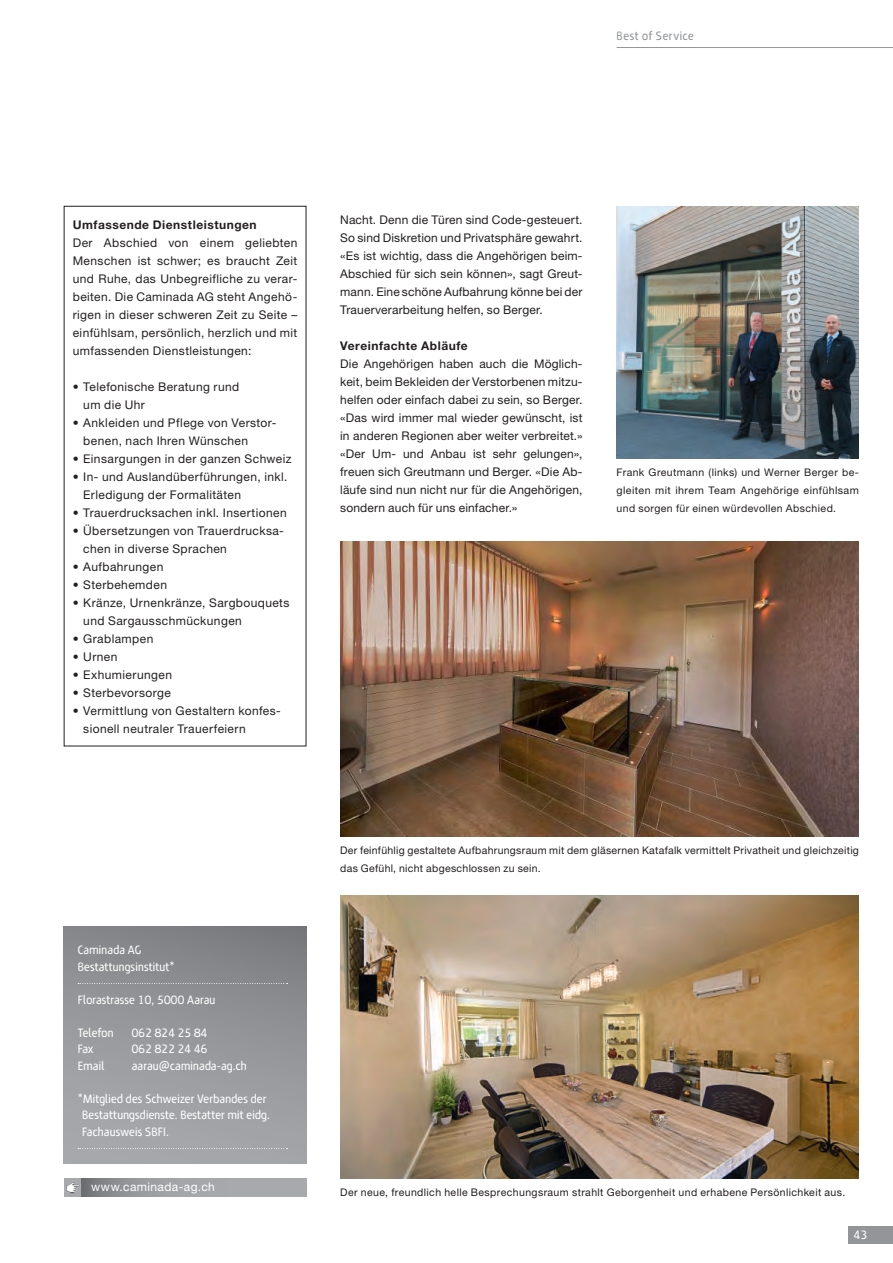
<style>
.page{position:relative;width:893px;height:1263px;background:#fff}
.page>*{position:absolute;margin:0;border:0;box-sizing:border-box;transform-origin:0 0}
.t1{font:12px/18px "Helvetica Neue";letter-spacing:.035em;color:#231f20}
.t2{font:12px/16.5px "Rene Menue";letter-spacing:.02em;color:#fff}
.t3{font:700 12px "Helvetica Neue";letter-spacing:.045em;color:#231f20}
.t4{font:12px "Helvetica Neue";letter-spacing:.03em;color:#fff}
.t5{font:12px "Rene Menue";letter-spacing:.05em;color:#939598}
.t6{font:10.5px/18px "Helvetica Neue";letter-spacing:.035em;color:#231f20}
</style>
<div class="page">
<div style="left:849px;top:1226px;width:44px;height:18px;background:#939598"></div>
<hr style="left:617px;top:47px;width:276px;height:1px;background:#939598">
<div style="left:64px;top:926px;width:242px;height:237px;background:linear-gradient(to bottom,#808285,#aaabaf)"></div>
<svg style="left:64px;top:1178px;width:18px;height:18px"></svg>
<img style="left:65px;top:1181px;width:15px;height:12px">
<svg style="left:82px;top:1178px;width:224px;height:18px;background:#9d9ea2"></svg>
<svg style="left:78px;top:983px;width:210px;height:1px"></svg>
<svg style="left:78px;top:1148px;width:210px;height:1px"></svg>
<img style="left:617px;top:206px;width:242px;height:252px">
<img style="left:340px;top:896px;width:519px;height:282px">
<img style="left:340px;top:541px;width:519px;height:295px">
<p class="t5" style="left:617px;top:28px;width:79px">Best of Service</p>
<p class="t3" style="left:73px;top:217px;width:185px">Umfassende Dienstleistungen</p>
<p class="t1" style="left:73px;top:233px;width:226px;text-align:justify">Der Abschied von einem geliebten Menschen ist schwer; es braucht Zeit und Ruhe, das Unbegreifliche zu verar&shy;beiten. Die Caminada AG steht Angehö&shy;rigen in dieser schweren Zeit zu Seite – einfühlsam, persönlich, herzlich und mit umfassenden Dienstleistungen:</p>
<p class="t1" style="left:83px;top:377px;width:158px;text-indent:-10px">• Telefonische Beratung rund um die Uhr</p>
<p class="t1" style="left:83px;top:413px;width:195px;text-indent:-10px">• Ankleiden und Pflege von Verstor&shy;benen, nach Ihren Wünschen</p>
<p class="t1" style="left:73px;top:449px;width:220px">• Einsargungen in der ganzen Schweiz</p>
<p class="t1" style="left:83px;top:467px;width:206px;text-indent:-10px">• In- und Auslandüberführungen, inkl.<br>Erledigung der Formalitäten</p>
<p class="t1" style="left:73px;top:503px;width:215px">• Trauerdrucksachen inkl. Insertionen</p>
<p class="t1" style="left:83px;top:521px;width:202px;text-indent:-10px">• Übersetzungen von Trauerdrucksa&shy;chen in diverse Sprachen</p>
<p class="t1" style="left:73px;top:557px;width:92px">• Aufbahrungen</p>
<p class="t1" style="left:73px;top:575px;width:96px">• Sterbehemden</p>
<p class="t1" style="left:83px;top:593px;width:208px;text-indent:-10px">• Kränze, Urnenkränze, Sargbouquets und Sargausschmückungen</p>
<p class="t1" style="left:73px;top:629px;width:82px">• Grablampen</p>
<p class="t1" style="left:73px;top:647px;width:46px">• Urnen</p>
<p class="t1" style="left:73px;top:665px;width:101px">• Exhumierungen</p>
<p class="t1" style="left:73px;top:683px;width:100px">• Sterbevorsorge</p>
<p class="t1" style="left:83px;top:701px;width:199px;text-indent:-10px">• Vermittlung von Gestaltern konfes&shy;sionell neutraler Trauerfeiern</p>
<p class="t1" style="left:340px;top:211px;width:244px;text-align:justify">Nacht. Denn die Türen sind Code-gesteuert.<br>So sind Diskretion und Privatsphäre gewahrt. «Es ist wichtig, dass die Angehörigen beim-Abschied für sich sein können», sagt Greut&shy;mann. Eine schöne Aufbahrung könne bei der Trauerverarbeitung helfen, so Berger.</p>
<p class="t3" style="left:340px;top:338px;width:129px">Vereinfachte Abläufe</p>
<p class="t1" style="left:340px;top:355px;width:244px;text-align:justify">Die Angehörigen haben auch die Möglich&shy;keit, beim Bekleiden der Verstorbenen mitzu&shy;helfen oder einfach dabei zu sein, so Berger. «Das wird immer mal wieder gewünscht, ist in anderen Regionen aber weiter verbreitet.» «Der Um- und Anbau ist sehr gelungen», freuen sich Greutmann und Berger. «Die Ab&shy;läufe sind nun nicht nur für die Angehörigen, sondern auch für uns einfacher.»</p>
<p class="t6" style="left:617px;top:463px;width:244px;text-align:justify">Frank Greutmann (links) und Werner Berger be&shy;gleiten mit ihrem Team Angehörige einfühlsam und sorgen für einen würdevollen Abschied.</p>
<p class="t2" style="left:78px;top:942px;width:98px">Caminada AG<br>Bestattungsinstitut*</p>
<p class="t2" style="left:78px;top:992px;width:139px">Florastrasse 10, 5000 Aarau</p>
<p class="t2" style="left:78px;top:1025px;width:37px">Telefon</p>
<p class="t2" style="left:132px;top:1025px;width:77px">062 824 25 84</p>
<p class="t2" style="left:78px;top:1041px;width:17px">Fax</p>
<p class="t2" style="left:132px;top:1041px;width:77px">062 822 24 46</p>
<p class="t2" style="left:78px;top:1058px;width:28px">Email</p>
<p class="t2" style="left:132px;top:1058px;width:116px">aarau@caminada-ag.ch</p>
<p class="t2" style="left:82px;top:1091px;width:189px;text-indent:-4px">*Mitglied des Schweizer Verbandes der<br>Bestattungsdienste. Bestatter mit eidg.<br>Fachausweis SBFI.</p>
<p class="t4" style="left:91px;top:1180px;width:125px">www.caminada-ag.ch</p>
<p class="t6" style="left:340px;top:841px;width:520px">Der feinfühlig gestaltete Aufbahrungsraum mit dem gläsernen Katafalk vermittelt Privatheit und gleichzeitig das Gefühl, nicht abgeschlossen zu sein.</p>
<p class="t6" style="left:340px;top:1183px;width:507px">Der neue, freundlich helle Besprechungsraum strahlt Geborgenheit und erhabene Persönlichkeit aus.</p>
<p class="t2" style="left:854px;top:1227px;width:8px">2</p>
<p class="t2" style="left:854px;top:1227px;width:15px">43</p>
</div>
